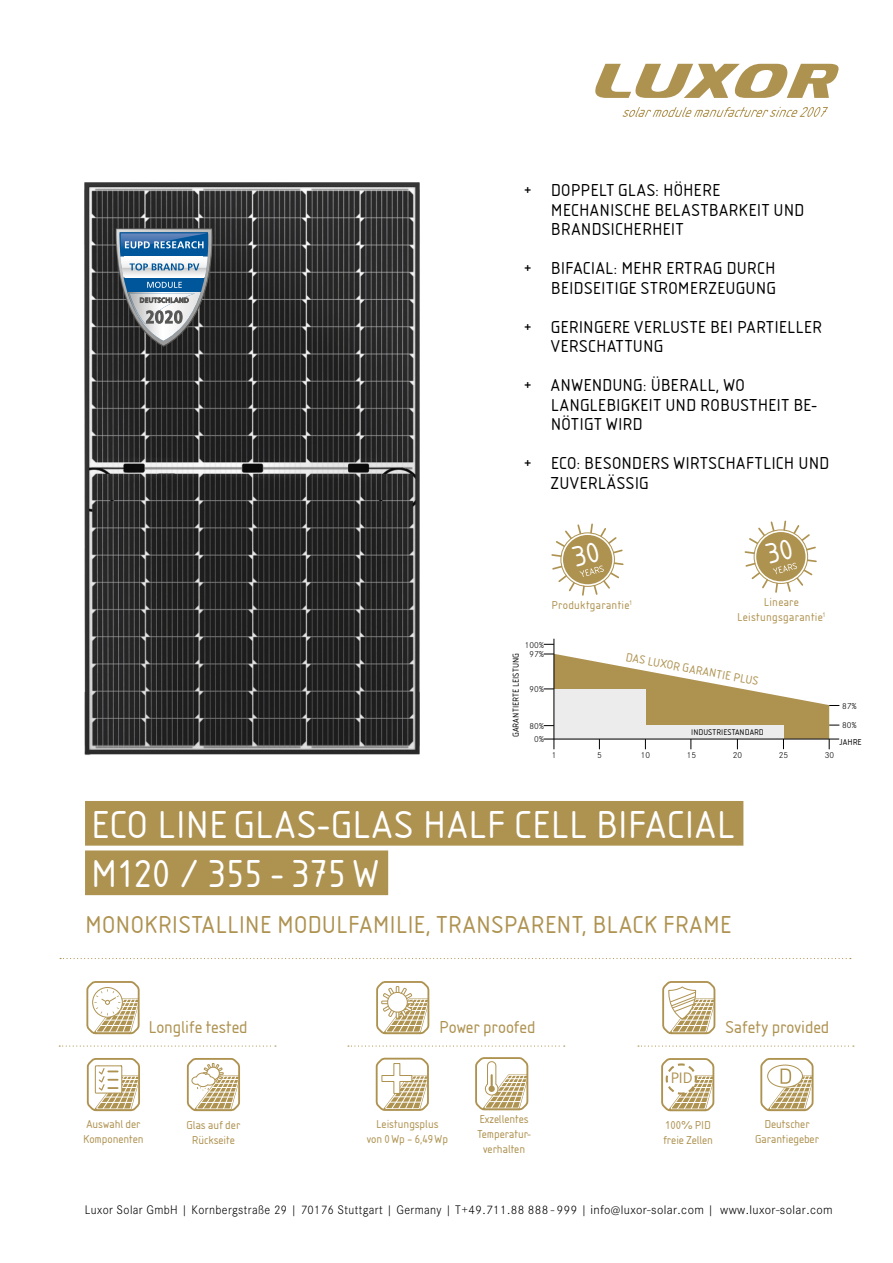
<style>
.page{position:relative;width:893px;height:1263px;background:#fff}
.page>*{position:absolute;margin:0;border:0;box-sizing:border-box;transform-origin:0 0}
.t1{font:40.5px/49.5px "Isonorm D";letter-spacing:.015em;color:#fff}
.t2{font:25.5px "Isonorm D";letter-spacing:.01em;color:#ae9250}
.t3{font:18px/19.5px "Isonorm D";letter-spacing:.02em;color:#000}
.t4{font:18px "Isonorm D";color:#ae9250}
.t5{font:15.75px "Corporate S";color:#ae9250}
.t6{font:300 12.9px "Corporate S";letter-spacing:.03em;color:#000;scale:.95 1}
.t7{font:12.45px "Isonorm D";color:#ae9250}
.t8{font:12px/15px "Isonorm D";color:#ae9250;text-align:center}
.t9{font:12px/15px "Isonorm D";letter-spacing:.025em;color:#ae9250;text-align:center}
.t10{font:300 9px "Corporate S";letter-spacing:.01em;color:#000}
.t11{font:9px "Isonorm D";letter-spacing:.01em;color:#000}
.t12{font:8.55px "Isonorm D";letter-spacing:.01em;color:#000}
.s1{font-size:12.75px}
</style>
<div class="page">
<svg style="left:59px;top:1045px;width:217px;height:1px"></svg>
<svg style="left:86px;top:981px;width:54px;height:54px"></svg>
<svg style="left:638px;top:1045px;width:216px;height:2px"></svg>
<svg style="left:662px;top:981px;width:54px;height:54px"></svg>
<svg style="left:348px;top:1045px;width:217px;height:2px"></svg>
<svg style="left:376px;top:981px;width:54px;height:54px"></svg>
<svg style="left:60px;top:958px;width:791px;height:1px"></svg>
<svg style="left:86px;top:1058px;width:54px;height:54px"></svg>
<svg style="left:186px;top:1058px;width:54px;height:54px"></svg>
<svg style="left:375px;top:1057px;width:54px;height:54px"></svg>
<svg style="left:475px;top:1057px;width:54px;height:54px"></svg>
<svg style="left:760px;top:1058px;width:54px;height:54px"></svg>
<svg style="left:661px;top:1058px;width:54px;height:54px"></svg>
<img style="left:84px;top:183px;width:336px;height:572px">
<svg style="left:116px;top:216px;width:96px;height:131px;background:#6b7f90"></svg>
<hr style="left:554px;top:639px;width:1px;height:110px;background:#000">
<hr style="left:543px;top:739px;width:296px;height:1px;background:#000">
<svg style="left:544px;top:654px;width:295px;height:95px"></svg>
<div style="left:85px;top:801px;width:658px;height:45px;background:#ae9250"></div>
<div style="left:85px;top:850px;width:303px;height:45px;background:#ae9250"></div>
<svg style="left:595px;top:64px;width:244px;height:34px"></svg>
<svg style="left:622px;top:107px;width:206px;height:10px"></svg>
<svg style="left:551px;top:523px;width:73px;height:73px"></svg>
<svg style="left:744px;top:520px;width:73px;height:73px"></svg>
<p class="t3" style="left:551px;top:181px;width:255px;text-indent:-27px">+ DOPPELT GLAS: HÖHERE<br>MECHANISCHE BELASTBARKEIT UND<br>BRANDSICHERHEIT</p>
<p class="t3" style="left:524px;top:259px;width:253px;text-align:right">+ BIFACIAL: MEHR ERTRAG DURCH<br>BEIDSEITIGE STROMERZEUGUNG</p>
<p class="t3" style="left:551px;top:317px;width:273px;text-indent:-27px">+ GERINGERE VERLUSTE BEI PARTIELLER<br>VERSCHATTUNG</p>
<p class="t3" style="left:551px;top:376px;width:267px;text-indent:-27px">+ ANWENDUNG: ÜBERALL, WO<br>LANGLEBIGKEIT UND ROBUSTHEIT BE-<br>NÖTIGT WIRD</p>
<p class="t3" style="left:551px;top:454px;width:280px;text-indent:-27px">+ ECO: BESONDERS WIRTSCHAFTLICH UND<br>ZUVERLÄSSIG</p>
<p class="t10" style="left:525px;top:639px;width:21px">100%</p>
<p class="t11" style="left:511px;top:737px;width:86px;rotate:-90deg">GARANTIERTE LEISTUNG</p>
<p class="t10" style="left:529px;top:648px;width:16px">97%</p>
<p class="t10" style="left:529px;top:683px;width:16px">90%</p>
<p class="t10" style="left:529px;top:720px;width:16px">80%</p>
<p class="t10" style="left:534px;top:733px;width:11px">0%</p>
<p class="t9" style="left:551px;top:598px;width:83px">Produktgarantie<sup>1</sup></p>
<p class="t9" style="left:737px;top:595px;width:90px">Lineare<br>Leistungsgarantie<sup>1</sup></p>
<p class="t7" style="left:627px;top:649px;width:136px;rotate:11deg">DAS LUXOR GARANTIE PLUS</p>
<p class="t12" style="left:691px;top:727px;width:74px">INDUSTRIESTANDARD</p>
<p class="t10" style="left:842px;top:700px;width:16px">87%</p>
<p class="t10" style="left:842px;top:719px;width:16px">80%</p>
<p class="t11" style="left:839px;top:737px;width:24px">JAHRE</p>
<p class="t10" style="left:552px;top:749px;width:6px">1</p>
<p class="t10" style="left:597px;top:749px;width:6px">5</p>
<p class="t10" style="left:641px;top:749px;width:11px">10</p>
<p class="t10" style="left:687px;top:749px;width:11px">15</p>
<p class="t10" style="left:733px;top:749px;width:11px">20</p>
<p class="t10" style="left:825px;top:749px;width:11px">30</p>
<p class="t10" style="left:779px;top:749px;width:11px">25</p>
<h1 class="t1" style="left:91px;top:800px;width:645px">ECO LINE GLAS-GLAS HALF CELL BIFACIAL<br>M120 / 355 - 375 W</h1>
<h2 class="t2" style="left:85px;top:910px;width:647px">MONOKRISTALLINE MODULFAMILIE, TRANSPARENT, BLACK FRAME</h2>
<p class="t4" style="left:149px;top:1017px;width:101px">Longlife tested</p>
<p class="t4" style="left:439px;top:1017px;width:98px">Power proofed</p>
<p class="t4" style="left:725px;top:1017px;width:105px">Safety provided</p>
<p class="t8" style="left:83px;top:1117px;width:62px;text-align:left">Auswahl der<br>Komponenten</p>
<p class="t8" style="left:187px;top:1117px;width:55px">Glas auf der<br>Rückseite</p>
<p class="t5" style="left:671px;top:1067px;width:24px">PID</p>
<p class="t8" style="left:367px;top:1117px;width:83px">Leistungsplus<br>von 0Wp – 6,49Wp</p>
<p class="t8" style="left:477px;top:1112px;width:55px">Exzellentes<br>Temperatur&shy;verhalten</p>
<p class="t8" style="left:755px;top:1117px;width:65px">Deutscher<br>Garantiegeber</p>
<p class="t8" style="left:663px;top:1118px;width:51px;text-align:left">100% PID freie Zellen</p>
<p class="t6" style="left:85px;top:1201px;width:789px">Luxor Solar GmbH | Kornbergstraße 29 | <span class="s1">70176</span> Stuttgart | Germany | T+<span class="s1">49.711.88 888 - 999</span> | info@luxor-solar.com | www.luxor-solar.com</p>
</div>
